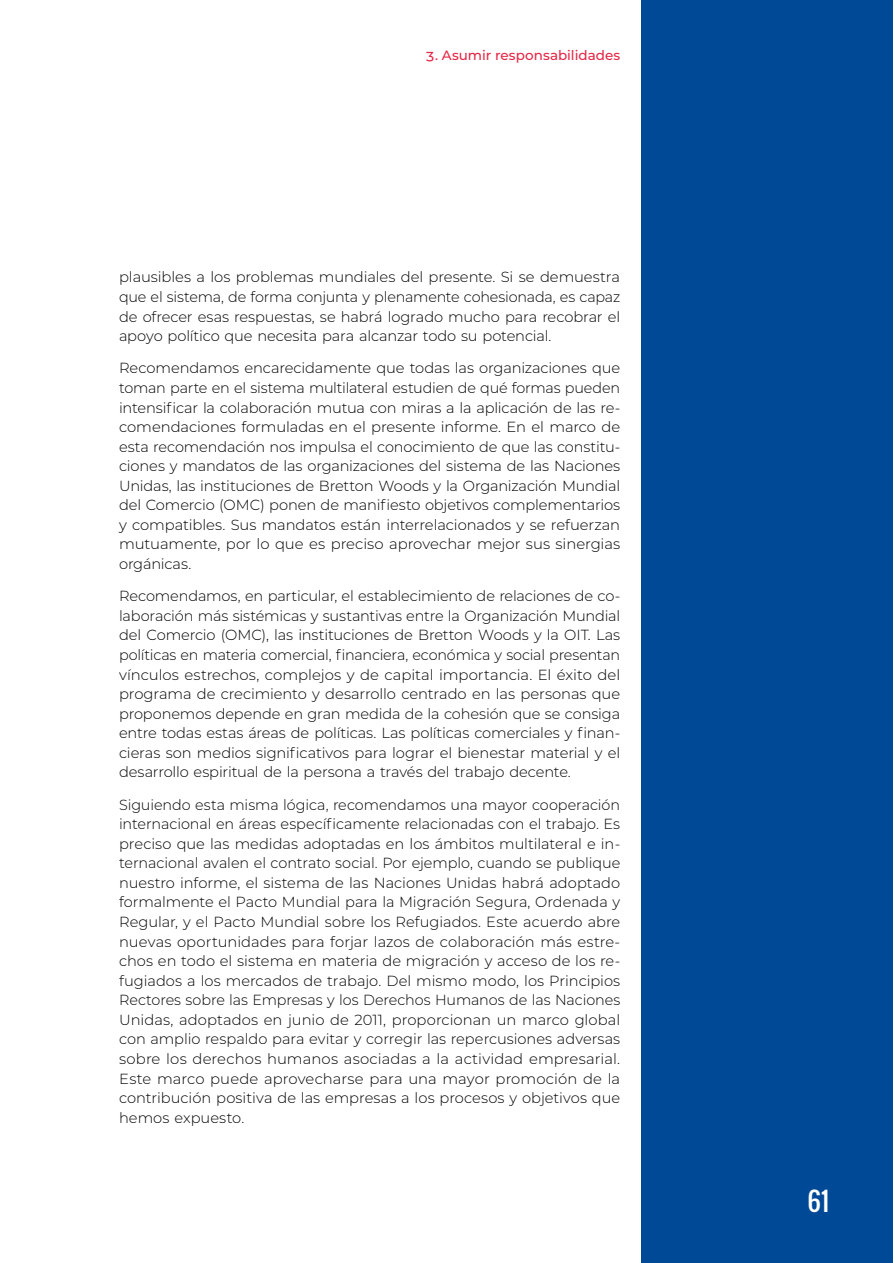
<style>
.page{position:relative;width:893px;height:1263px;background:#fff}
.page>*{position:absolute;margin:0;border:0;box-sizing:border-box;transform-origin:0 0}
.t1{font:25.5px "Oswald";color:#fff}
.t2{font:300 14.7px/19.5px "Montserrat";letter-spacing:-.005em;color:#000;text-align:justify}
.t3{font:500 13.5px "Montserrat";letter-spacing:-.005em;color:#e62645}
</style>
<div class="page">
<div style="left:641px;top:0;width:252px;height:1263px;background:#004996"></div>
<p class="t3" style="left:425px;top:46px;width:196px">3. Asumir responsabilidades</p>
<p class="t2" style="left:119px;top:267px;width:503px">plausibles a los problemas mundiales del presente. Si se demuestra que el sistema, de forma conjunta y plenamente cohesionada, es capaz de ofrecer esas respuestas, se habrá logrado mucho para recobrar el apoyo político que necesita para alcanzar todo su potencial.</p>
<p class="t2" style="left:119px;top:358px;width:503px">Recomendamos encarecidamente que todas las organizaciones que toman parte en el sistema multilateral estudien de qué formas pueden intensificar la colaboración mutua con miras a la aplicación de las re&shy;comendaciones formuladas en el presente informe. En el marco de esta recomendación nos impulsa el conocimiento de que las constitu&shy;ciones y mandatos de las organizaciones del sistema de las Naciones Unidas, las instituciones de Bretton Woods y la Organización Mundial del Comercio (OMC) ponen de manifiesto objetivos complementarios y compatibles. Sus mandatos están interrelacionados y se refuerzan mutuamente, por lo que es preciso aprovechar mejor sus sinergias orgánicas.</p>
<p class="t2" style="left:119px;top:586px;width:503px">Recomendamos, en particular, el establecimiento de relaciones de co&shy;laboración más sistémicas y sustantivas entre la Organización Mundial del Comercio (OMC), las instituciones de Bretton Woods y la OIT. Las políticas en materia comercial, financiera, económica y social presentan vínculos estrechos, complejos y de capital importancia. El éxito del programa de crecimiento y desarrollo centrado en las personas que proponemos depende en gran medida de la cohesión que se consiga entre todas estas áreas de políticas. Las políticas comerciales y finan&shy;cieras son medios significativos para lograr el bienestar material y el desarrollo espiritual de la persona a través del trabajo decente.</p>
<p class="t2" style="left:119px;top:794px;width:503px">Siguiendo esta misma lógica, recomendamos una mayor cooperación internacional en áreas específicamente relacionadas con el trabajo. Es preciso que las medidas adoptadas en los ámbitos multilateral e in&shy;ternacional avalen el contrato social. Por ejemplo, cuando se publique nuestro informe, el sistema de las Naciones Unidas habrá adoptado formalmente el Pacto Mundial para la Migración Segura, Ordenada y Regular, y el Pacto Mundial sobre los Refugiados. Este acuerdo abre nuevas oportunidades para forjar lazos de colaboración más estre&shy;chos en todo el sistema en materia de migración y acceso de los re&shy;fugiados a los mercados de trabajo. Del mismo modo, los Principios Rectores sobre las Empresas y los Derechos Humanos de las Naciones Unidas, adoptados en junio de 2011, proporcionan un marco global con amplio respaldo para evitar y corregir las repercusiones adversas sobre los derechos humanos asociadas a la actividad empresarial.<br>Este marco puede aprovecharse para una mayor promoción de la contribución positiva de las empresas a los procesos y objetivos que hemos expuesto.</p>
<h1 class="t1" style="left:807px;top:1182px;width:23px">61</h1>
</div>
